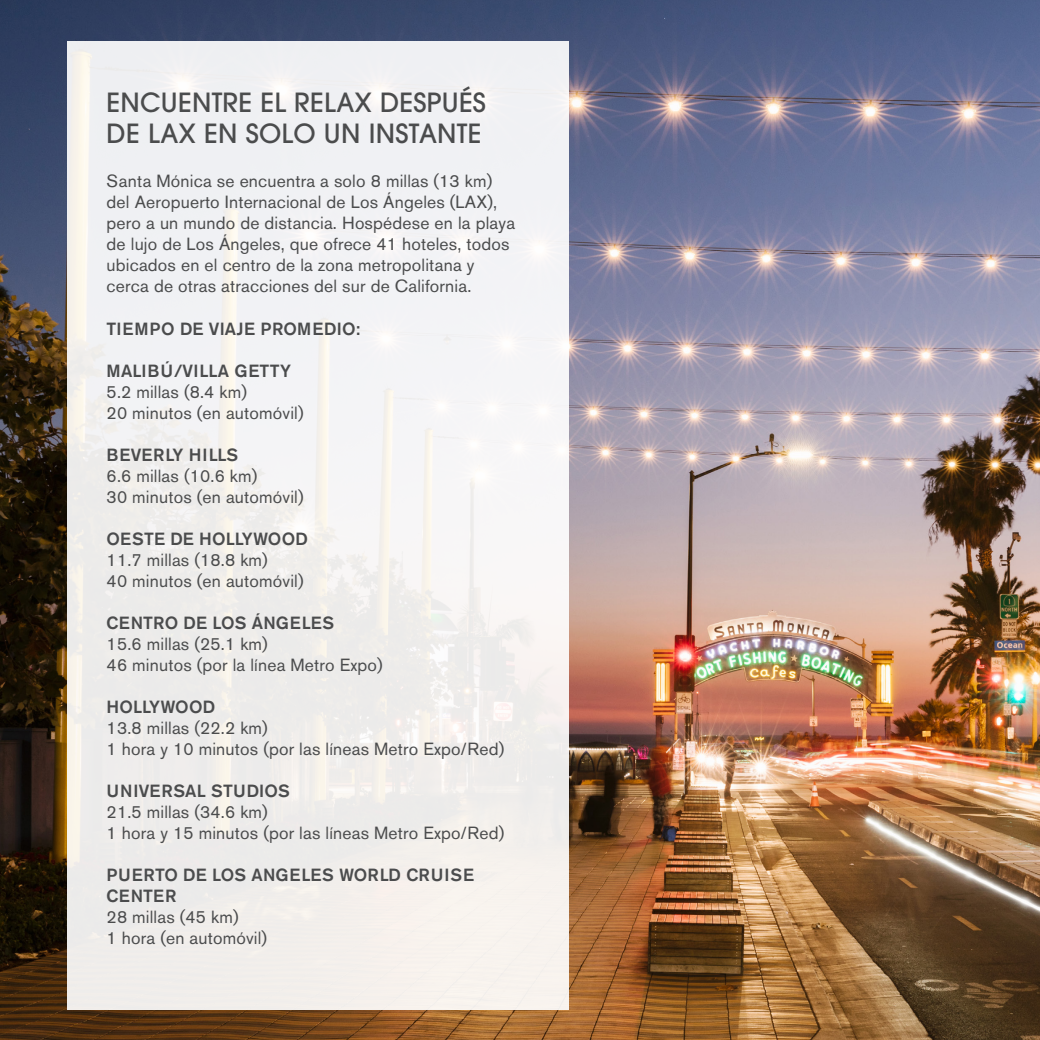
<style>
.page{position:relative;width:1040px;height:1040px;background:#fff}
.page>*{position:absolute;margin:0;border:0;box-sizing:border-box;transform-origin:0 0}
.t1{font:500 26.25px/31.5px "ITC Avant Garde Pro";letter-spacing:.01em;color:#4b4c4d}
.t2{font:17.5px/21px "Akzidenz Grotesk BE";letter-spacing:.01em;color:#4b4c4d}
.t3{font:500 17.5px/21px "Akzidenz Grotesk BE";letter-spacing:.01em;color:#4b4c4d}
.t4{font:500 17.5px "Akzidenz Grotesk BE";letter-spacing:.03em;color:#4b4c4d}
</style>
<div class="page">
<img style="left:0;top:0;width:1040px;height:1040px">
<div style="left:67px;top:41px;width:502px;height:968px;background:#f1f1ee"></div>
<p class="t1" style="left:107px;top:86px;width:381px">ENCUENTRE EL RELAX DESPUÉS<br>DE LAX EN SOLO UN INSTANTE</p>
<p class="t2" style="left:107px;top:171px;width:410px">Santa Mónica se encuentra a solo 8 millas (13 km) del Aeropuerto Internacional de Los Ángeles (LAX), pero a un mundo de distancia. Hospédese en la playa de lujo de Los Ángeles, que ofrece 41 hoteles, todos ubicados en el centro de la zona metropolitana y cerca de otras atracciones del sur de California.</p>
<p class="t3" style="left:107px;top:317px;width:255px">TIEMPO DE VIAJE PROMEDIO:</p>
<p class="t3" style="left:107px;top:359px;width:186px">MALIBÚ/VILLA GETTY</p>
<p class="t2" style="left:107px;top:381px;width:142px">5.2 millas (8.4 km)</p>
<p class="t2" style="left:107px;top:402px;width:198px">20 minutos (en automóvil)</p>
<p class="t4" style="left:107px;top:444px;width:133px">BEVERLY HILLS</p>
<p class="t2" style="left:107px;top:465px;width:152px">6.6 millas (10.6 km)</p>
<p class="t2" style="left:107px;top:486px;width:198px">30 minutos (en automóvil)</p>
<p class="t3" style="left:107px;top:527px;width:203px">OESTE DE HOLLYWOOD</p>
<p class="t2" style="left:107px;top:549px;width:163px">11.7 millas (18.8 km)</p>
<p class="t2" style="left:107px;top:570px;width:198px">40 minutos (en automóvil)</p>
<p class="t3" style="left:107px;top:611px;width:229px">CENTRO DE LOS ÁNGELES</p>
<p class="t2" style="left:107px;top:633px;width:163px">15.6 millas (25.1 km)</p>
<p class="t2" style="left:107px;top:654px;width:278px">46 minutos (por la línea Metro Expo)</p>
<p class="t3" style="left:107px;top:695px;width:110px">HOLLYWOOD</p>
<p class="t2" style="left:107px;top:717px;width:163px">13.8 millas (22.2 km)</p>
<p class="t2" style="left:107px;top:738px;width:399px">1 hora y 10 minutos (por las líneas Metro Expo/Red)</p>
<p class="t3" style="left:107px;top:779px;width:185px">UNIVERSAL STUDIOS</p>
<p class="t2" style="left:107px;top:801px;width:163px">21.5 millas (34.6 km)</p>
<p class="t2" style="left:107px;top:822px;width:399px">1 hora y 15 minutos (por las líneas Metro Expo/Red)</p>
<p class="t3" style="left:107px;top:863px;width:369px">PUERTO DE LOS ANGELES WORLD CRUISE<br>CENTER</p>
<p class="t2" style="left:107px;top:906px;width:133px">28 millas (45 km)</p>
<p class="t2" style="left:107px;top:927px;width:162px">1 hora (en automóvil)</p>
</div>
